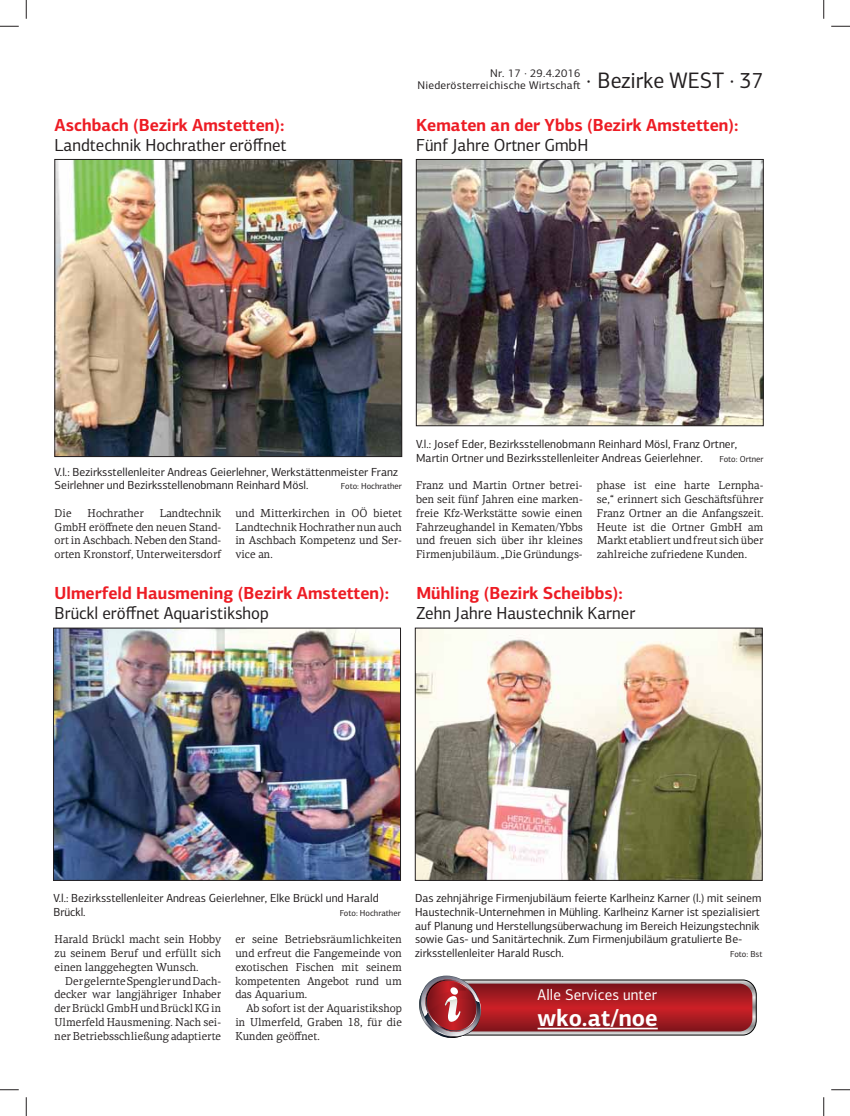
<style>
.page{position:relative;width:850px;height:1116px;background:#fff}
.page>*{position:absolute;margin:0;border:0;box-sizing:border-box;transform-origin:0 0}
.t1{font:700 24px "PF Centro Sans Pro";color:#fff;scale:.96 1}
.t2{font:22.5px "PF Centro Sans Pro";color:#231f20;scale:.96 1}
.t3{font:700 17.5px "PF Centro Sans Pro";color:#ed1c24;scale:.96 1}
.t4{font:17.5px "PF Centro Sans Pro";color:#231f20;scale:.96 1}
.t5{font:15.5px "PF Centro Sans Pro";letter-spacing:.01em;color:#fff;scale:.96 1}
.t6{font:11.75px/13.8px "PF Centro Sans Pro";color:#231f20}
.t7{font:11.5px/13.8px "PF Centro Serif Pro";color:#231f20;text-align:justify;scale:.96 1}
.t8{font:11.25px/11.9px "PF Centro Sans Pro";letter-spacing:.02em;color:#231f20;text-align:right}
.t9{font:8.75px "PF Centro Sans Pro";color:#231f20}
</style>
<div class="page">
<img style="left:481px;top:981px;width:275px;height:54px">
<div style="left:447px;top:979px;width:310px;height:56px;border:1px solid #000;border-radius:14px"></div>
<svg style="left:452px;top:983px;width:300px;height:48px;background:#a51d23"></svg>
<hr style="left:537px;top:1027px;width:121px;height:2px;background:#fff">
<svg style="left:419px;top:975px;width:62px;height:63px"></svg>
<img style="left:57px;top:161px;width:343px;height:294px">
<div style="left:55px;top:159px;width:347px;height:298px;border:1px solid #231f20"></div>
<img style="left:55px;top:630px;width:344px;height:248px">
<div style="left:53px;top:628px;width:348px;height:252px;border:1px solid #231f20"></div>
<img style="left:417px;top:630px;width:343px;height:248px">
<div style="left:415px;top:628px;width:347px;height:252px;border:1px solid #231f20"></div>
<img style="left:418px;top:161px;width:343px;height:263px">
<div style="left:416px;top:159px;width:347px;height:267px;border:1px solid #231f20"></div>
<svg style="left:0;top:25px;width:19px;height:2px"></svg>
<svg style="left:831px;top:25px;width:19px;height:2px"></svg>
<svg style="left:0;top:1089px;width:19px;height:1px"></svg>
<svg style="left:831px;top:1089px;width:19px;height:1px"></svg>
<svg style="left:25px;top:0;width:2px;height:19px"></svg>
<svg style="left:25px;top:1097px;width:2px;height:18px"></svg>
<svg style="left:823px;top:0;width:1px;height:19px"></svg>
<svg style="left:823px;top:1097px;width:1px;height:18px"></svg>
<h3 class="t3" style="left:55px;top:119px;width:241px">Aschbach (Bezirk Amstetten):</h3>
<h3 class="t4" style="left:55px;top:139px;width:243px">Landtechnik Hochrather eröffnet</h3>
<p class="t8" style="left:417px;top:69px;width:165px">Nr. 17 · 29.4.2016<br>Niederösterreichische Wirtscha-</p>
<h2 class="t2" style="left:586px;top:72px;width:186px">· Bezirke WEST · 37</h2>
<h3 class="t3" style="left:416px;top:119px;width:337px">Kematen an der Ybbs (Bezirk Amstetten):</h3>
<h3 class="t4" style="left:416px;top:139px;width:181px">Fünf Jahre Ortner GmbH</h3>
<p class="t6" style="left:55px;top:466px;width:345px">V.l.: Bezirksstellenleiter Andreas Geierlehner, Werkstättenmeister Franz<br>Seirlehner und Bezirksstellenobmann Reinhard Mösl.</p>
<p class="t9" style="left:341px;top:483px;width:63px">Foto: Hochrather</p>
<p class="t7" style="left:55px;top:507px;width:175px;text-indent:105px">Landtechnik GmbH eröffnete den neuen Stand&shy;ort in Aschbach. Neben den Stand&shy;orten Kronstorf, Unterweitersdorf</p>
<p class="t7" style="left:235px;top:507px;width:175px">und Mitterkirchen in OÖ bietet Landtechnik Hochrather nun auch in Aschbach Kompetenz und Ser&shy;vice an.</p>
<h3 class="t3" style="left:55px;top:586px;width:350px">Ulmerfeld Hausmening (Bezirk Amstetten):</h3>
<h3 class="t4" style="left:55px;top:606px;width:225px">Brückl eröffnet Aquaristikshop</h3>
<p class="t7" style="left:55px;top:507px;width:19px">Die</p>
<p class="t7" style="left:88px;top:507px;width:60px">Hochrather</p>
<p class="t6" style="left:416px;top:438px;width:322px">V.l.: Josef Eder, Bezirksstellenobmann Reinhard Mösl, Franz Ortner,<br>Martin Ortner und Bezirksstellenleiter Andreas Geierlehner.</p>
<p class="t9" style="left:719px;top:455px;width:45px">Foto: Ortner</p>
<p class="t7" style="left:416px;top:480px;width:175px">Franz und Martin Ortner betrei&shy;ben seit fünf Jahren eine marken&shy;freie Kfz-Werkstätte sowie einen Fahrzeughandel in Kematen/Ybbs und freuen sich über ihr kleines Firmenjubiläum. „Die Gründungs-</p>
<p class="t7" style="left:597px;top:480px;width:175px">phase ist eine harte Lernpha&shy;se,“ erinnert sich Geschä-sführer Franz Ortner an die Anfangszeit.<br>Heute ist die Ortner GmbH am Markt etabliert und freut sich über zahlreiche zufriedene Kunden.</p>
<h3 class="t3" style="left:416px;top:586px;width:216px">Mühling (Bezirk Scheibbs):</h3>
<h3 class="t4" style="left:416px;top:606px;width:229px">Zehn Jahre Haustechnik Karner</h3>
<p class="t6" style="left:53px;top:892px;width:327px">V.l.: Bezirksstellenleiter Andreas Geierlehner, Elke Brückl und Harald<br>Brückl.</p>
<p class="t9" style="left:340px;top:909px;width:63px">Foto: Hochrather</p>
<p class="t7" style="left:55px;top:933px;width:175px">Harald Brückl macht sein Hobby zu seinem Beruf und erfüllt sich einen langgehegten Wunsch.</p>
<p class="t7" style="left:55px;top:975px;width:175px;text-indent:11px">Der gelernte Spengler und Dach&shy;decker war langjähriger Inhaber der Brückl GmbH und Brückl KG in Ulmerfeld Hausmening. Nach sei&shy;ner Betriebsschließung adaptierte</p>
<p class="t7" style="left:235px;top:933px;width:175px">er seine Betriebsräumlichkeiten und erfreut die Fangemeinde von exotischen Fischen mit seinem kompetenten Angebot rund um das Aquarium.</p>
<p class="t7" style="left:235px;top:1002px;width:175px;text-indent:11px">Ab sofort ist der Aquaristikshop in Ulmerfeld, Graben 18, für die Kunden geöffnet.</p>
<p class="t6" style="left:415px;top:892px;width:348px">Das zehnjährige Firmenjubiläum feierte Karlheinz Karner (l.) mit seinem Haustechnik-Unternehmen in Mühling. Karlheinz Karner ist spezialisiert auf Planung und Herstellungsüberwachung im Bereich Heizungstechnik sowie Gas- und Sanitärtechnik. Zum Firmenjubiläum gratulierte Be&shy;zirksstellenleiter Harald Rusch.</p>
<p class="t9" style="left:730px;top:950px;width:34px">Foto: Bst</p>
<h3 class="t5" style="left:537px;top:988px;width:126px">Alle Services unter</h3>
<h1 class="t1" style="left:537px;top:1008px;width:127px">wko.at/noe</h1>
</div>
